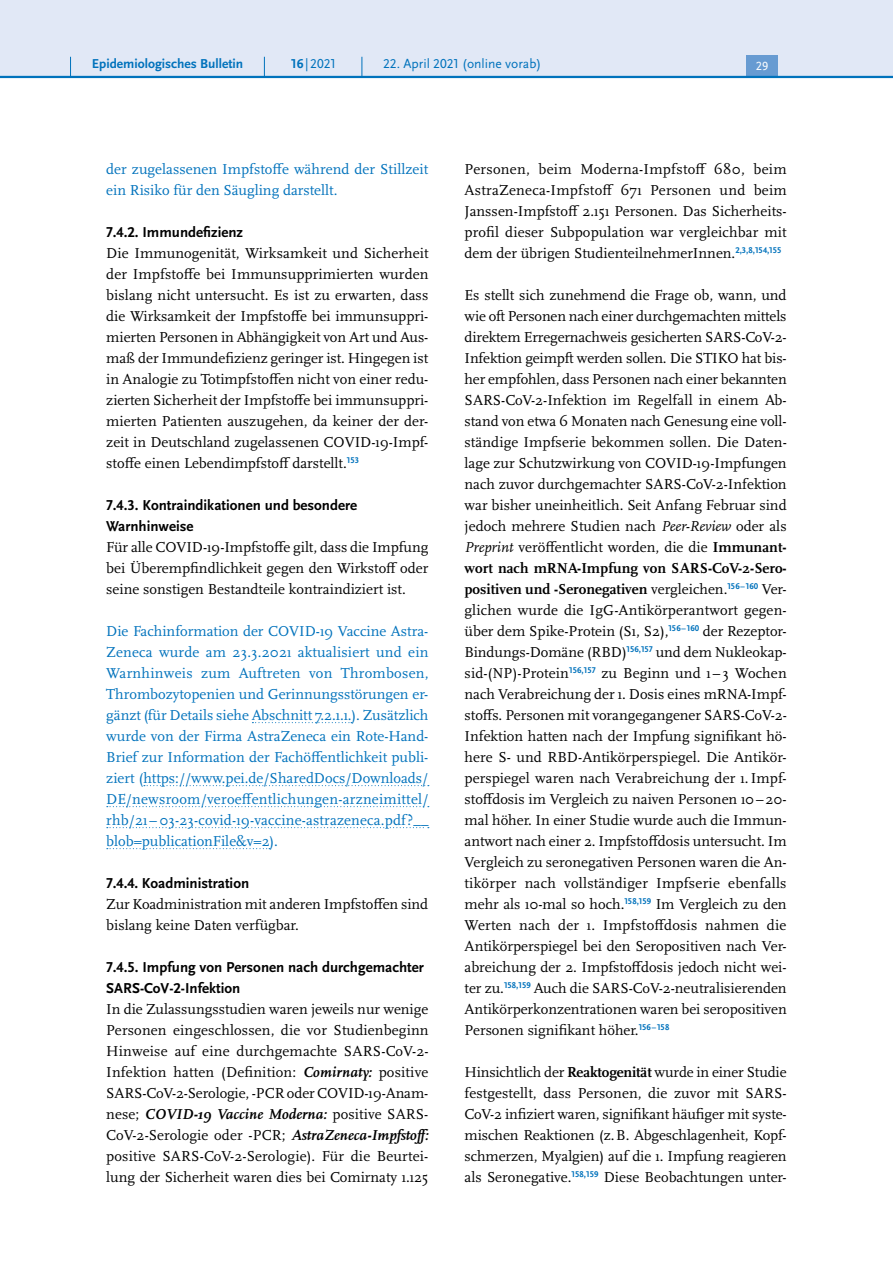
<style>
.page{position:relative;width:893px;height:1263px;background:#fff}
.page>*{position:absolute;margin:0;border:0;box-sizing:border-box;transform-origin:0 0}
.P_-_Fließtext{font:15px/21px "Scala Pro";color:#000;text-align:justify}
.P_-_Fließtext-2{font:15px/21px "Scala Pro";color:#0072bc}
.t1{font:700 15px/21px "Scala Sans Pro";color:#000}
.t2{font:13.5px "Scala Sans Pro";color:#0072bc}
.t3{font:700 13.5px "Scala Sans Pro";color:#0072bc}
.t4{font:12.45px "Scala Sans Pro";color:#fff}
.s1{font-weight:700}
.s2{font-weight:700;font-style:italic}
.s3{font-style:italic}
</style>
<div class="page">
<svg style="left:252px;top:722px;width:100px;height:1px"></svg>
<svg style="left:144px;top:785px;width:285px;height:1px"></svg>
<svg style="left:107px;top:806px;width:322px;height:1px"></svg>
<svg style="left:107px;top:827px;width:322px;height:1px"></svg>
<svg style="left:107px;top:848px;width:163px;height:1px"></svg>
<div style="left:0;top:0;width:893px;height:77px;background:#e1e8f6"></div>
<div style="left:746px;top:55px;width:32px;height:21px;background:#679bd2"></div>
<hr style="left:0;top:76px;width:893px;height:2px;background:#0072bc">
<svg style="left:70px;top:57px;width:1px;height:19px"></svg>
<svg style="left:264px;top:57px;width:1px;height:19px"></svg>
<svg style="left:362px;top:57px;width:1px;height:19px"></svg>
<p class="t3" style="left:92px;top:55px;width:153px">Epidemiologisches Bulletin</p>
<p class="t2" style="left:291px;top:55px;width:46px"><span class="s1">16</span>|2021</p>
<p class="t2" style="left:383px;top:55px;width:160px">22. April 2021 (online vorab)</p>
<p class="t4" style="left:756px;top:59px;width:14px">29</p>
<p class="P_-_Fließtext-2" style="left:106px;top:158px;width:323px">der zugelassenen Impfstoffe während der Stillzeit ein Risiko für den Säugling darstellt.</p>
<h5 class="t1" style="left:106px;top:221px;width:138px">7.4.2. Immundefizienz</h5>
<p class="P_-_Fließtext" style="left:106px;top:242px;width:324px">Die Immunogenität, Wirksamkeit und Sicherheit der Impfstoffe bei Immunsupprimierten wurden bislang nicht untersucht. Es ist zu erwarten, dass die Wirksamkeit der Impfstoffe bei immunsuppri&shy;mierten Personen in Abhängigkeit von Art und Aus&shy;maß der Immundefizienz geringer ist. Hingegen ist in Analogie zu Totimpfstoffen nicht von einer redu&shy;zierten Sicherheit der Impfstoffe bei immunsuppri&shy;mierten Patienten auszugehen, da keiner der der&shy;zeit in Deutschland zugelassenen COVID-19-Impf&shy;stoffe einen Lebendimpfstoff darstellt.<sup>153</sup></p>
<h5 class="t1" style="left:106px;top:494px;width:252px">7.4.3. Kontraindikationen und besondere<br>Warnhinweise</h5>
<p class="P_-_Fließtext" style="left:106px;top:536px;width:324px">Für alle COVID-19-Impfstoffe gilt, dass die Impfung bei Überempfindlichkeit gegen den Wirkstoff oder seine sonstigen Bestandteile kontraindiziert ist.</p>
<p class="P_-_Fließtext-2" style="left:106px;top:620px;width:324px;text-align:justify">Die Fachinformation der COVID-19 Vaccine Astra-Zeneca wurde am 23.3.2021 aktualisiert und ein Warnhinweis zum Auftreten von Thrombosen, Thrombozytopenien und Gerinnungsstörungen er&shy;gänzt (für Details siehe Abschnitt 7.2.1.1.). Zusätzlich wurde von der Firma AstraZeneca ein Rote-Hand-Brief zur Information der Fachöffentlichkeit publi&shy;ziert (https://www.pei.de/SharedDocs/Downloads/ DE/newsroom/veroeffentlichungen-arzneimittel/ rhb/21 –03-23-covid-19-vaccine-astrazeneca.pdf?__ blob=publicationFile&amp;v=2).</p>
<h5 class="t1" style="left:106px;top:872px;width:144px">7.4.4. Koadministration</h5>
<p class="P_-_Fließtext" style="left:106px;top:893px;width:323px">Zur Koadministration mit anderen Impfstoffen sind bislang keine Daten verfügbar.</p>
<h5 class="t1" style="left:106px;top:956px;width:319px">7.4.5. Impfung von Personen nach durchgemachter<br>SARS-CoV-2-Infektion</h5>
<p class="P_-_Fließtext" style="left:106px;top:998px;width:326px;text-align:left">In die Zulassungsstudien waren jeweils nur wenige Personen eingeschlossen, die vor Studienbeginn Hinweise auf eine durchgemachte SARS-CoV-2- Infektion hatten (Definition: <span class="s2">Comirnaty:</span> positive SARS-CoV-2-Serologie, -PCR oder COVID-19-Anam&shy;nese; <span class="s2">COVID-19 Vaccine Moderna:</span> positive SARS-CoV-2-Serologie oder -PCR; <span class="s2">AstraZeneca-Impfstoff: </span>positive SARS-CoV-2-Serologie). Für die Beurtei&shy;lung der Sicherheit waren dies bei Comirnaty 1.125</p>
<p class="P_-_Fließtext" style="left:465px;top:158px;width:324px">Personen, beim Moderna-Impfstoff 680, beim AstraZeneca-Impfstoff 671 Personen und beim Janssen-Impfstoff 2.151 Personen. Das Sicherheits&shy;profil dieser Subpopulation war vergleichbar mit dem der übrigen StudienteilnehmerInnen.<sup>2,3,8,154,155</sup></p>
<p class="P_-_Fließtext" style="left:465px;top:284px;width:324px">Es stellt sich zunehmend die Frage ob, wann, und wie oft Personen nach einer durchgemachten mittels direktem Erregernachweis gesicherten SARS-CoV-2- Infektion geimpft werden sollen. Die STIKO hat bis&shy;her empfohlen, dass Personen nach einer bekannten SARS-CoV-2-Infektion im Regelfall in einem Ab&shy;stand von etwa 6 Monaten nach Genesung eine voll&shy;ständige Impfserie bekommen sollen. Die Daten&shy;lage zur Schutzwirkung von COVID-19-Impfungen nach zuvor durchgemachter SARS-CoV-2-Infektion war bisher uneinheitlich. Seit Anfang Februar sind jedoch mehrere Studien nach <span class="s3">Peer-Review</span> oder als <span class="s3">Preprint</span> veröffentlicht worden, die die <span class="s1">Immunant&shy;wort nach mRNA-Impfung von SARS-CoV-2-Sero&shy;positiven und -Seronegativen</span> vergleichen.<sup>156–160</sup> Ver&shy;glichen wurde die IgG-Antikörperantwort gegen&shy;über dem Spike-Protein (S1, S2),<sup>156–160</sup> der Rezeptor-Bindungs-Domäne (RBD)<sup>156,157</sup> und dem Nukleokap&shy;sid-(NP)-Protein<sup>156,157</sup> zu Beginn und 1 – 3 Wochen nach Verabreichung der 1. Dosis eines mRNA-Impf&shy;stoffs. Personen mit vorangegangener SARS-CoV-2- Infektion hatten nach der Impfung signifikant hö&shy;here S- und RBD-Antikörperspiegel. Die Antikör&shy;perspiegel waren nach Verabreichung der 1.Impf&shy;stoffdosis im Vergleich zu naiven Personen 10–20- mal höher. In einer Studie wurde auch die Immun&shy;antwort nach einer 2. Impfstoffdosis untersucht. Im Vergleich zu seronegativen Personen waren die An&shy;tikörper nach vollständiger Impfserie ebenfalls mehr als 10-mal so hoch.<sup>158,159</sup> Im Vergleich zu den Werten nach der 1. Impfstoffdosis nahmen die Antikörperspiegel bei den Seropositiven nach Ver&shy;abreichung der 2. Impfstoffdosis jedoch nicht wei&shy;ter zu.<sup>158,159</sup> Auch die SARS-CoV-2-neutralisierenden Antikörperkonzentrationen waren bei seropositiven Personen signifikant höher.<sup>156–158</sup></p>
<p class="P_-_Fließtext" style="left:465px;top:1061px;width:324px">Hinsichtlich der <span class="s1">Reaktogenität</span> wurde in einer Studie festgestellt, dass Personen, die zuvor mit SARS-CoV-2 infiziert waren, signifikant häufiger mit syste&shy;mischen Reaktionen (z.B. Abgeschlagenheit, Kopf&shy;schmerzen, Myalgien) auf die 1. Impfung reagieren als Seronegative.<sup>158,159</sup> Diese Beobachtungen unter-</p>
</div>
